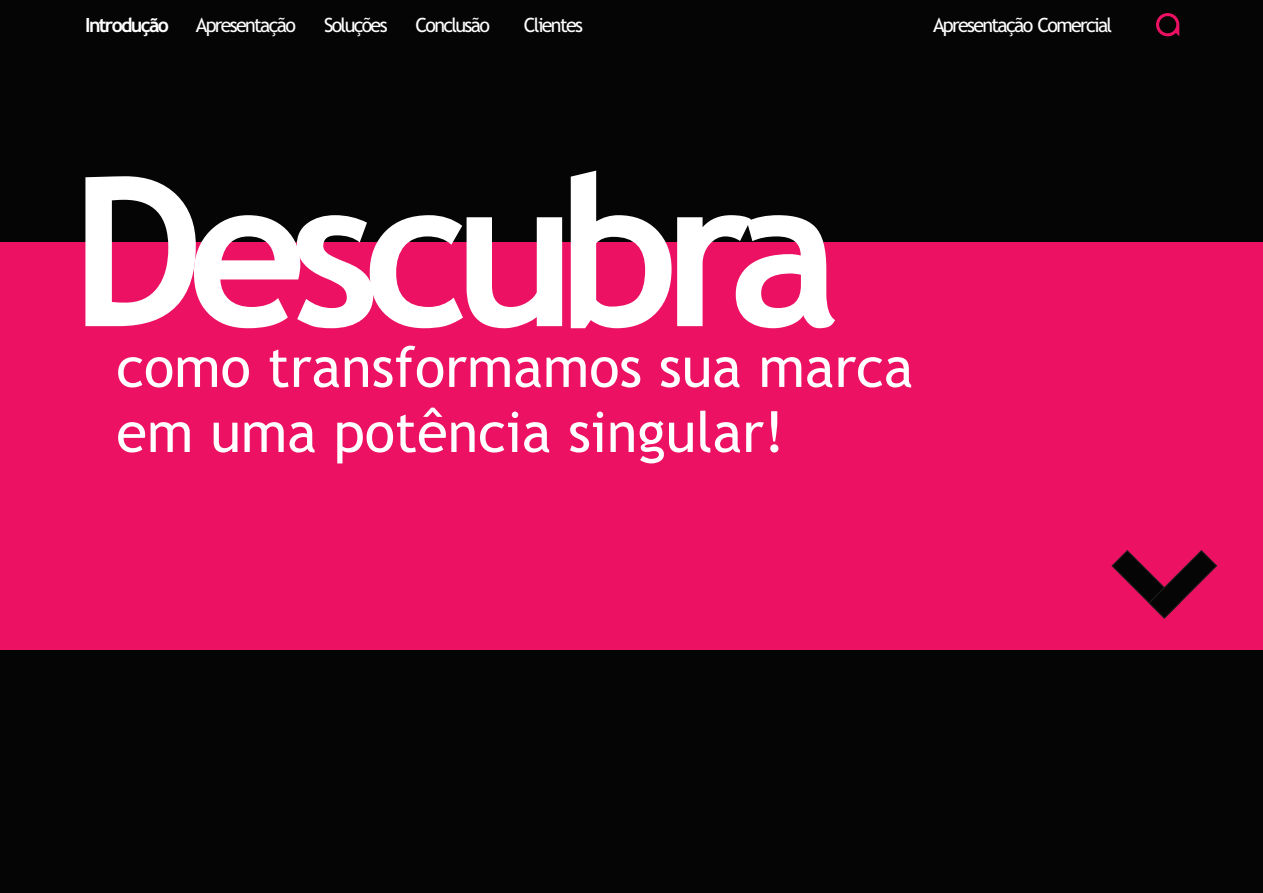
<style>
.page{position:relative;width:1263px;height:893px;background:#040504}
.page>*{position:absolute;margin:0;border:0;box-sizing:border-box;transform-origin:0 0}
.t1{font:700 208.2px "Trebuchet MS";letter-spacing:-.08em;color:#fff}
.t2{font:55.95px/65.1px "Trebuchet MS";color:#fff}
.t3{font:19.65px "Trebuchet MS";letter-spacing:-.085em;color:#fff}
.t4{font:700 19.65px "Trebuchet MS";letter-spacing:-.085em;color:#fff}
</style>
<div class="page">
<div style="left:0;top:243px;width:1263px;height:407px;background:#ec1162"></div>
<svg style="left:1156px;top:13px;width:23px;height:23px"></svg>
<svg style="left:1111px;top:550px;width:107px;height:69px"></svg>
<p class="t4" style="left:85px;top:17px;width:85px">Introdução</p>
<p class="t3" style="left:196px;top:17px;width:102px">Apresentação</p>
<p class="t3" style="left:324px;top:17px;width:65px">Soluções</p>
<p class="t3" style="left:415px;top:17px;width:76px">Conclusão</p>
<p class="t3" style="left:524px;top:17px;width:61px">Clientes</p>
<p class="t3" style="left:933px;top:17px;width:181px">Apresentação Comercial</p>
<h1 class="t1" style="left:70px;top:173px;width:771px">Descubra</h1>
<h2 class="t2" style="left:116px;top:339px;width:798px">como transformamos sua marca em uma potência singular!</h2>
</div>
